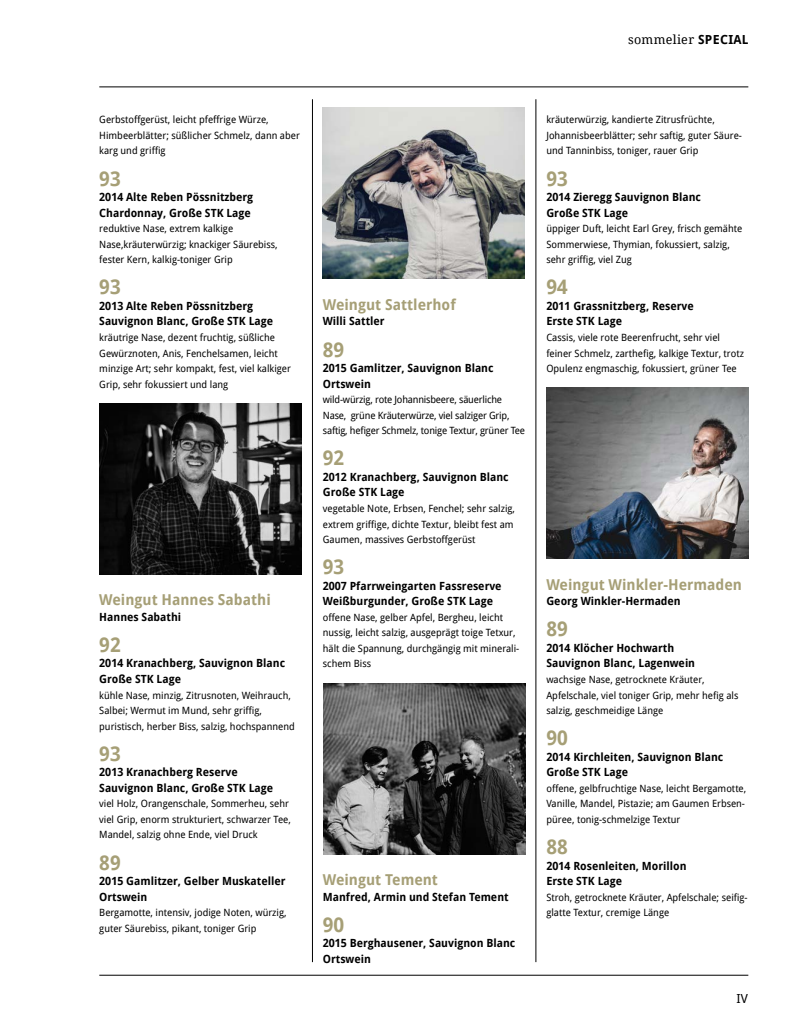
<style>
.page{position:relative;width:798px;height:1028px;background:#fff}
.page>*{position:absolute;margin:0;border:0;box-sizing:border-box;transform-origin:0 0}
.t1{font:700 20px "Droid Sans Pro";color:#a69f76}
.t2{font:700 15px "Droid Sans Pro";color:#a69f76}
.t3{font:12.5px "Droid Serif Pro";letter-spacing:.025em;color:#000}
.t4{font:12.5px "Droid Sans Pro";color:#000}
.t5{font:700 11.25px/15.5px "Droid Sans Pro";color:#000}
.t6{font:10px/15.5px "Droid Sans Pro";color:#000}
.t7{font:10px/15.5px "Droid Sans Pro";letter-spacing:-.02em;color:#000}
.s1{font-family:"Droid Sans Pro";font-weight:700}
</style>
<div class="page">
<hr style="left:99px;top:87px;width:649px;height:1px;background:#000">
<hr style="left:99px;top:974px;width:649px;height:1px;background:#000">
<hr style="left:312px;top:99px;width:1px;height:863px;background:#000">
<hr style="left:535px;top:99px;width:1px;height:863px;background:#000">
<img style="left:99px;top:403px;width:202px;height:171px">
<img style="left:322px;top:108px;width:202px;height:171px">
<img style="left:323px;top:683px;width:202px;height:171px">
<img style="left:546px;top:387px;width:202px;height:171px">
<p class="t3" style="left:627px;top:31px;width:122px">sommelier <span class="s1">SPECIAL</span></p>
<p class="t6" style="left:99px;top:112px;width:202px">Gerbstoffgerüst, leicht pfeffrige Würze,<br>Himbeerblätter; süßlicher Schmelz, dann aber karg und griffig</p>
<h1 class="t1" style="left:99px;top:164px;width:23px">93</h1>
<p class="t5" style="left:99px;top:189px;width:155px">2014 Alte Reben Pössnitzberg<br>Chardonnay, Große STK Lage</p>
<p class="t6" style="left:99px;top:220px;width:180px">reduktive Nase, extrem kalkige<br>Nase,kräuterwürzig; knackiger Säurebiss, fester Kern, kalkig-toniger Grip</p>
<h1 class="t1" style="left:99px;top:273px;width:23px">93</h1>
<p class="t5" style="left:99px;top:298px;width:175px">2013 Alte Reben Pössnitzberg<br>Sauvignon Blanc, Große STK Lage</p>
<p class="t6" style="left:99px;top:329px;width:193px">kräutrige Nase, dezent fruchtig, süßliche Gewürznoten, Anis, Fenchelsamen, leicht minzige Art; sehr kompakt, fest, viel kalkiger Grip, sehr fokussiert und lang</p>
<h2 class="t2" style="left:99px;top:589px;width:173px">Weingut Hannes Sabathi</h2>
<p class="t5" style="left:99px;top:608px;width:83px">Hannes Sabathi</p>
<h1 class="t1" style="left:99px;top:630px;width:23px">92</h1>
<p class="t5" style="left:99px;top:655px;width:187px">2014 Kranachberg, Sauvignon Blanc<br>Große STK Lage</p>
<p class="t6" style="left:99px;top:687px;width:197px">kühle Nase, minzig, Zitrusnoten, Weihrauch,<br>Salbei; Wermut im Mund, sehr griffig, puristisch, herber Biss, salzig, hochspannend</p>
<h1 class="t1" style="left:99px;top:739px;width:23px">93</h1>
<p class="t5" style="left:99px;top:764px;width:175px">2013 Kranachberg Reserve<br>Sauvignon Blanc, Große STK Lage</p>
<p class="t6" style="left:99px;top:795px;width:193px">viel Holz, Orangenschale, Sommerheu, sehr viel Grip, enorm strukturiert, schwarzer Tee,<br>Mandel, salzig ohne Ende, viel Druck</p>
<h1 class="t1" style="left:99px;top:848px;width:23px">89</h1>
<p class="t5" style="left:99px;top:873px;width:188px">2015 Gamlitzer, Gelber Muskateller<br>Ortswein</p>
<p class="t6" style="left:99px;top:904px;width:189px">Bergamotte, intensiv, jodige Noten, würzig, guter Säurebiss, pikant, toniger Grip</p>
<h2 class="t2" style="left:323px;top:294px;width:135px">Weingut Sattlerhof</h2>
<p class="t5" style="left:323px;top:313px;width:63px">Willi Sattler</p>
<h1 class="t1" style="left:323px;top:335px;width:23px">89</h1>
<p class="t5" style="left:323px;top:360px;width:172px">2015 Gamlitzer, Sauvignon Blanc<br>Ortswein</p>
<p class="t7" style="left:323px;top:391px;width:204px">wild-würzig, rote Johannisbeere, säuerliche<br>Nase, grüne Kräuterwürze, viel salziger Grip, saftig, hefiger Schmelz, tonige Textur, grüner Tee</p>
<h1 class="t1" style="left:323px;top:444px;width:23px">92</h1>
<p class="t5" style="left:323px;top:469px;width:187px">2012 Kranachberg, Sauvignon Blanc<br>Große STK Lage</p>
<p class="t6" style="left:323px;top:500px;width:194px">vegetable Note, Erbsen, Fenchel; sehr salzig, extrem griffige, dichte Textur, bleibt fest am<br>Gaumen, massives Gerbstoffgerüst</p>
<h1 class="t1" style="left:323px;top:553px;width:23px">93</h1>
<p class="t5" style="left:323px;top:577px;width:180px">2007 Pfarrweingarten Fassreserve<br>Weißburgunder, Große STK Lage</p>
<p class="t6" style="left:323px;top:609px;width:198px">offene Nase, gelber Apfel, Bergheu, leicht nussig, leicht salzig, ausgeprägt toige Tetxur, hält die Spannung, durchgängig mit minerali&shy;schem Biss</p>
<h2 class="t2" style="left:323px;top:869px;width:117px">Weingut Tement</h2>
<p class="t5" style="left:323px;top:888px;width:187px">Manfred, Armin und Stefan Tement</p>
<h1 class="t1" style="left:323px;top:910px;width:23px">90</h1>
<p class="t5" style="left:323px;top:935px;width:194px">2015 Berghausener, Sauvignon Blanc<br>Ortswein</p>
<p class="t6" style="left:546px;top:112px;width:197px">kräuterwürzig, kandierte Zitrusfrüchte,<br>Johannisbeerblätter; sehr saftig, guter Säure&shy;und Tanninbiss, toniger, rauer Grip</p>
<h1 class="t1" style="left:546px;top:164px;width:23px">93</h1>
<p class="t5" style="left:546px;top:189px;width:156px">2014 Zieregg Sauvignon Blanc<br>Große STK Lage</p>
<p class="t6" style="left:546px;top:220px;width:197px">üppiger Duft, leicht Earl Grey, frisch gemähte<br>Sommerwiese, Thymian, fokussiert, salzig, sehr griffig, viel Zug</p>
<h1 class="t1" style="left:546px;top:273px;width:23px">94</h1>
<p class="t5" style="left:546px;top:298px;width:149px">2011 Grassnitzberg, Reserve<br>Erste STK Lage</p>
<p class="t6" style="left:546px;top:329px;width:199px">Cassis, viele rote Beerenfrucht, sehr viel feiner Schmelz, zarthefig, kalkige Textur, trotz<br>Opulenz engmaschig, fokussiert, grüner Tee</p>
<h2 class="t2" style="left:546px;top:573px;width:197px">Weingut Winkler-Hermaden</h2>
<p class="t5" style="left:546px;top:593px;width:136px">Georg Winkler-Hermaden</p>
<h1 class="t1" style="left:546px;top:615px;width:23px">89</h1>
<p class="t5" style="left:546px;top:640px;width:150px">2014 Klöcher Hochwarth<br>Sauvignon Blanc, Lagenwein</p>
<p class="t6" style="left:546px;top:671px;width:193px">wachsige Nase, getrocknete Kräuter,<br>Apfelschale, viel toniger Grip, mehr hefig als salzig, geschmeidige Länge</p>
<h1 class="t1" style="left:546px;top:723px;width:23px">90</h1>
<p class="t5" style="left:546px;top:748px;width:178px">2014 Kirchleiten, Sauvignon Blanc<br>Große STK Lage</p>
<p class="t6" style="left:546px;top:780px;width:201px;text-align:justify">offene, gelbfruchtige Nase, leicht Bergamotte, Vanille, Mandel, Pistazie; am Gaumen Erbsen&shy;püree, tonig-schmelzige Textur</p>
<h1 class="t1" style="left:546px;top:832px;width:23px">88</h1>
<p class="t5" style="left:546px;top:857px;width:142px">2014 Rosenleiten, Morillon<br>Erste STK Lage</p>
<p class="t6" style="left:546px;top:889px;width:203px">Stroh, getrocknete Kräuter, Apfelschale; seifig&shy;glatte Textur, cremige Länge</p>
<p class="t4" style="left:736px;top:990px;width:13px">IV</p>
</div>
